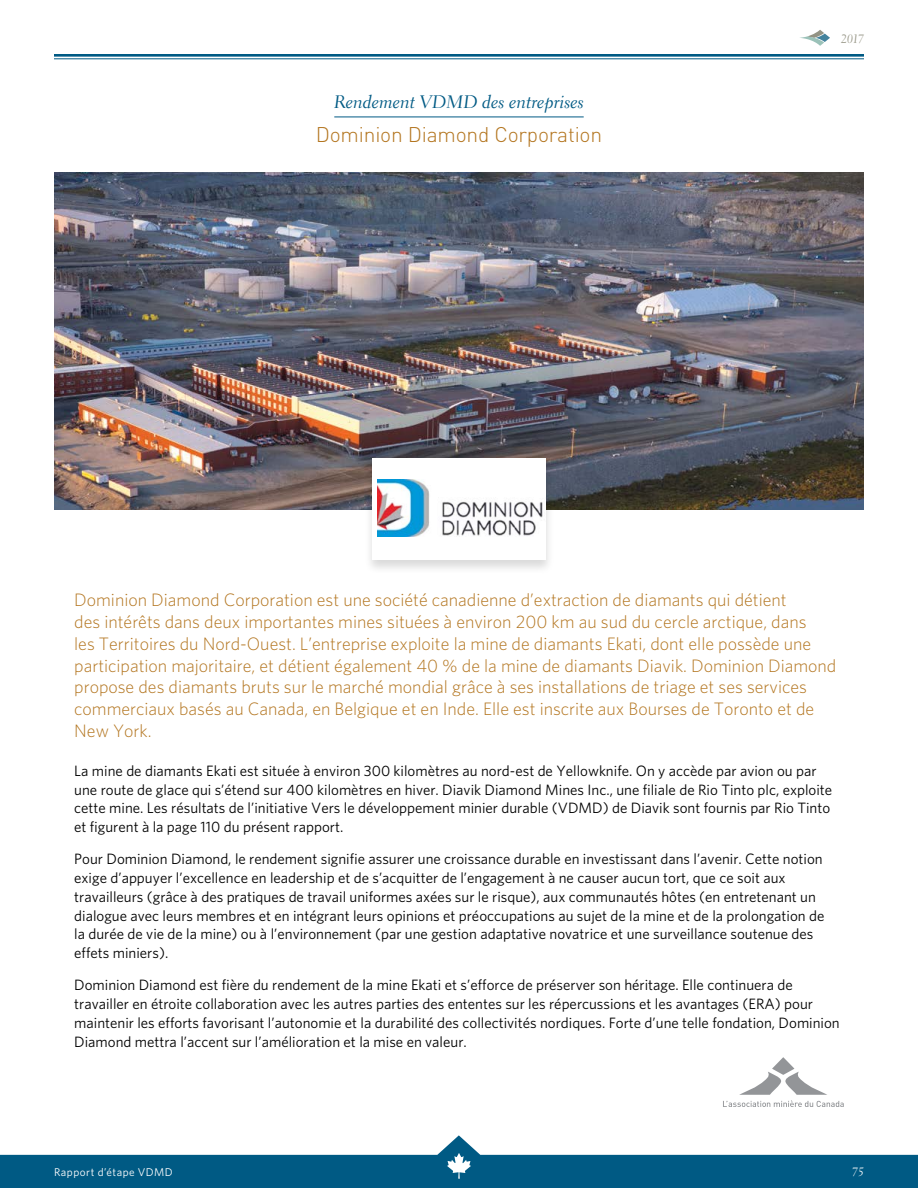
<style>
.page{position:relative;width:918px;height:1188px;background:#fff}
.page>*{position:absolute;margin:0;border:0;box-sizing:border-box;transform-origin:0 0}
.t1{font:300 21px "DIN Pro";letter-spacing:-.01em;color:#b3751f}
.t2{font:300 18px/21.8px "Whitney HTF";color:#b3751f}
.t3{font:18px "Electra LT Std Cursive";color:#005a84}
.t4{font:15px/18.8px "Whitney HTF";color:#000}
.t5{font:12px "Electra LT Std Cursive";color:#959484}
.t6{font:12px "Electra LT Std Cursive";color:#fff}
.t7{font:11.25px "Whitney HTF";letter-spacing:.045em;color:#fff}
</style>
<div class="page">
<svg style="left:0;top:1135px;width:918px;height:53px;fill:#005a84"></svg>
<hr style="left:54px;top:54px;width:810px;height:3px;background:#005a84">
<hr style="left:54px;top:58px;width:810px;height:1px;background:#005a84">
<svg style="left:447px;top:1153px;width:24px;height:26px"></svg>
<svg style="left:800px;top:30px;width:30px;height:16px"></svg>
<hr style="left:334px;top:117px;width:250px;height:1px;background:#005a84">
<img style="left:54px;top:172px;width:810px;height:338px">
<div style="left:364px;top:456px;width:190px;height:118px;background:#000;opacity:.15"></div>
<div style="left:372px;top:458px;width:174px;height:101px;background:#fff"></div>
<img style="left:378px;top:480px;width:165px;height:56px">
<svg style="left:723px;top:1057px;width:121px;height:50px"></svg>
<p class="t3" style="left:334px;top:91px;width:251px">Rendement VDMD des entreprises</p>
<h1 class="t1" style="left:316px;top:120px;width:288px">Dominion Diamond Corporation</h1>
<p class="t5" style="left:841px;top:32px;width:24px">2017</p>
<p class="t2" style="left:74px;top:589px;width:764px">Dominion Diamond Corporation est une société canadienne d’extraction de diamants qui détient<br>des intérêts dans deux importantes mines situées à environ 200 km au sud du cercle arctique, dans<br>les Territoires du Nord-Ouest. L’entreprise exploite la mine de diamants Ekati, dont elle possède une participation majoritaire, et détient également 40 % de la mine de diamants Diavik. Dominion Diamond propose des diamants bruts sur le marché mondial grâce à ses installations de triage et ses services commerciaux basés au Canada, en Belgique et en Inde. Elle est inscrite aux Bourses de Toronto et de New York.</p>
<p class="t4" style="left:74px;top:761px;width:760px">La mine de diamants Ekati est située à environ 300 kilomètres au nord-est de Yellowknife. On y accède par avion ou par une route de glace qui s’étend sur 400 kilomètres en hiver. Diavik Diamond Mines Inc., une filiale de Rio Tinto plc, exploite cette mine. Les résultats de l’initiative Vers le développement minier durable (VDMD) de Diavik sont fournis par Rio Tinto et figurent à la page 110 du présent rapport.</p>
<p class="t4" style="left:74px;top:849px;width:752px">Pour Dominion Diamond, le rendement signifie assurer une croissance durable en investissant dans l’avenir. Cette notion exige d’appuyer l’excellence en leadership et de s’acquitter de l’engagement à ne causer aucun tort, que ce soit aux travailleurs (grâce à des pratiques de travail uniformes axées sur le risque), aux communautés hôtes (en entretenant un dialogue avec leurs membres et en intégrant leurs opinions et préoccupations au sujet de la mine et de la prolongation de la durée de vie de la mine) ou à l’environnement (par une gestion adaptative novatrice et une surveillance soutenue des effets miniers).</p>
<p class="t4" style="left:74px;top:975px;width:767px">Dominion Diamond est fière du rendement de la mine Ekati et s’efforce de préserver son héritage. Elle continuera de travailler en étroite collaboration avec les autres parties des ententes sur les répercussions et les avantages (ERA) pour maintenir les efforts favorisant l’autonomie et la durabilité des collectivités nordiques. Forte d’une telle fondation, Dominion Diamond mettra l’accent sur l’amélioration et la mise en valeur.</p>
<p class="t7" style="left:54px;top:1165px;width:120px">Rapport d’étape VDMD</p>
<p class="t6" style="left:852px;top:1165px;width:13px">75</p>
</div>
